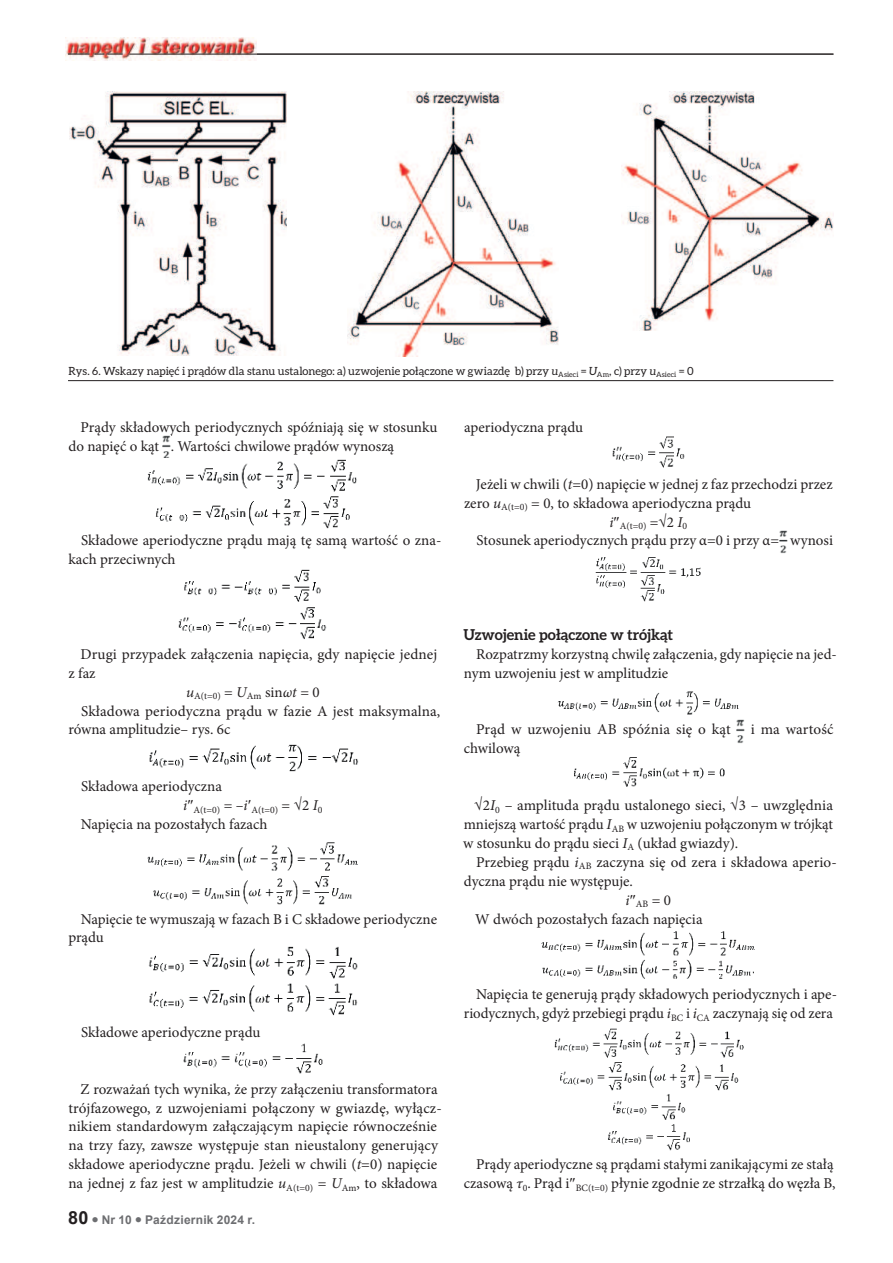
<style>
.page{position:relative;width:893px;height:1263px;background:#fff}
.page>*{position:absolute;margin:0;border:0;box-sizing:border-box;transform-origin:0 0}
.t1{font:15px/18.9px "Minion Pro";color:#231f20}
.t2{font:700 15px "Aleo";color:#231f20}
.t3{font:700 12px "Arial";letter-spacing:.02em;color:#6d6e71}
.t4{font:11.25px "Aleo";letter-spacing:.005em;color:#231f20}
.t5{font:9.75px "Minion Pro";color:#231f20}
.s1{font-style:italic}
.s2{font-size:18px;color:#231f20}
</style>
<div class="page">
<img style="left:65px;top:38px;width:192px;height:22px">
<hr style="left:129px;top:54px;width:704px;height:1px;background:#231f20">
<svg style="left:68px;top:54px;width:55px;height:1px"></svg>
<img style="left:163px;top:436px;width:8px;height:22px">
<img style="left:148px;top:459px;width:209px;height:70px">
<img style="left:178px;top:569px;width:149px;height:71px">
<img style="left:149px;top:744px;width:209px;height:28px">
<img style="left:147px;top:842px;width:211px;height:62px">
<img style="left:148px;top:946px;width:210px;height:70px">
<img style="left:183px;top:1043px;width:140px;height:31px">
<img style="left:613px;top:436px;width:71px;height:32px">
<img style="left:779px;top:530px;width:8px;height:23px">
<img style="left:595px;top:557px;width:106px;height:45px">
<img style="left:558px;top:691px;width:181px;height:24px">
<img style="left:736px;top:719px;width:9px;height:24px">
<img style="left:574px;top:757px;width:151px;height:30px">
<img style="left:541px;top:931px;width:214px;height:48px">
<img style="left:554px;top:1028px;width:190px;height:122px">
<img style="left:69px;top:92px;width:217px;height:263px">
<img style="left:348px;top:92px;width:211px;height:264px">
<img style="left:622px;top:92px;width:211px;height:238px">
<hr style="left:68px;top:380px;width:765px;height:1px;background:#231f20">
<p class="t4" style="left:69px;top:365px;width:627px">Rys. 6. Wskazy napięć i prądów dla stanu ustalonego: a) uzwojenie połączone w gwiazdę b) przy <span class="s1">u</span><sub>Asieci</sub> = <span class="s1">U</span><sub>Am</sub>, c) przy <span class="s1">u</span><sub>Asieci</sub> = 0</p>
<p class="t1" style="left:68px;top:418px;width:370px;text-indent:12px">Prądy składowych periodycznych spóźniają się w stosunku do napięć o kąt . Wartości chwilowe prądów wynoszą</p>
<p class="t1" style="left:68px;top:531px;width:374px;text-indent:13px">Składowe aperiodyczne prądu mają tę samą wartość o zna&shy;kach przeciwnych</p>
<p class="t1" style="left:464px;top:418px;width:121px">aperiodyczna prądu</p>
<p class="t1" style="left:464px;top:474px;width:370px;text-indent:12px">Jeżeli w chwili (<span class="s1">t</span>=0) napięcie w jednej z faz przechodzi przez zero <span class="s1">u</span><sub>A(t=0)</sub> = 0, to składowa aperiodyczna prądu</p>
<p class="t5" style="left:609px;top:520px;width:79px"><sup>i</sup> A(t=0) <sup>=√2</sup> <sup>I</sup>0</p>
<p class="t1" style="left:477px;top:531px;width:358px">Stosunek aperiodycznych prądu przy α=0 i przy α= wynosi</p>
<p class="t1" style="left:69px;top:644px;width:370px;text-indent:12px">Drugi przypadek załączenia napięcia, gdy napięcie jednej z faz</p>
<p class="t5" style="left:186px;top:690px;width:135px"><sup>u</sup>A(t=0) <sup>=</sup> <sup>U</sup>Am <sup>sin</sup><sup>ωt</sup> <sup>=</sup> <sup>0</sup></p>
<p class="t1" style="left:68px;top:701px;width:374px;text-indent:13px">Składowa periodyczna prądu w fazie A jest maksymalna, równa amplitudzie– rys. 6c</p>
<p class="t1" style="left:81px;top:777px;width:142px">Składowa aperiodyczna</p>
<p class="t5" style="left:183px;top:804px;width:141px"><sup>i</sup> A(t=0) <sup>=</sup> <sup>–</sup><sup>i</sup> A(t=0) <sup>=</sup> <sup>√2</sup> <sup>I</sup>0</p>
<p class="t1" style="left:81px;top:815px;width:188px">Napięcia na pozostałych fazach</p>
<p class="t1" style="left:68px;top:909px;width:370px;text-indent:12px">Napięcie te wymuszają w fazach B i C składowe periodyczne prądu</p>
<p class="t1" style="left:81px;top:1022px;width:181px">Składowe aperiodyczne prądu</p>
<p class="t1" style="left:68px;top:1079px;width:375px;text-align:center">Z rozważań tych wynika, że przy załączeniu transformatora trójfazowego, z uzwojeniami połączony w gwiazdę, wyłącz&shy;nikiem standardowym załączającym napięcie równocześnie na trzy fazy, zawsze występuje stan nieustalony generujący składowe aperiodyczne prądu. Jeżeli w chwili (<span class="s1">t</span>=0) napięcie na jednej z faz jest w amplitudzie <span class="s1">u</span><sub>A(t=0)</sub> = <span class="s1">U</span><sub>Am</sub>, to składowa</p>
<p class="t3" style="left:68px;top:1213px;width:188px"><span class="s2">80</span> ● Nr 10 ● Październik 2024 r.</p>
<p class="t2" style="left:464px;top:626px;width:211px">Uzwojenie połączone w trójkąt</p>
<p class="t1" style="left:464px;top:644px;width:374px;text-indent:12px">Rozpatrzmy korzystną chwilę załączenia, gdy napięcie na jed&shy;nym uzwojeniu jest w amplitudzie</p>
<p class="t1" style="left:476px;top:720px;width:256px">Prąd w uzwojeniu AB spóźnia się o kąt</p>
<p class="t1" style="left:751px;top:720px;width:84px">i ma wartość</p>
<p class="t1" style="left:464px;top:739px;width:58px">chwilową</p>
<p class="t1" style="left:463px;top:796px;width:371px;text-align:justify;text-indent:11px">√2<span class="s1">I</span><sub>0</sub> – amplituda prądu ustalonego sieci, √3 – uwzględnia mniejszą wartość prądu <span class="s1">I</span><sub>AB</sub> w uzwojeniu połączonym w trójkąt w stosunku do prądu sieci <span class="s1">I</span><sub>A</sub> (układ gwiazdy).</p>
<p class="t1" style="left:464px;top:852px;width:374px;text-indent:12px">Przebieg prądu <span class="s1">i</span><sub>AB</sub> zaczyna się od zera i składowa aperio&shy;dyczna prądu nie występuje.</p>
<p class="t5" style="left:626px;top:898px;width:47px"><sup>i</sup> AB <sup>=</sup> <sup>0</sup></p>
<p class="t1" style="left:475px;top:909px;width:229px">W dwóch pozostałych fazach napięcia</p>
<p class="t1" style="left:464px;top:985px;width:375px;text-align:right">Napięcia te generują prądy składowych periodycznych i ape&shy;riodycznych, gdyż przebiegi prądu <span class="s1">i</span><sub>BC</sub> i <span class="s1">i</span><sub>CA</sub> zaczynają się od zera</p>
<p class="t1" style="left:464px;top:1155px;width:373px;text-align:right">Prądy aperiodyczne są prądami stałymi zanikającymi ze stałą czasową <span class="s1">τ</span><sub>0</sub>. Prąd i <sub>BC(t=0)</sub> płynie zgodnie ze strzałką do węzła B,</p>
</div>
